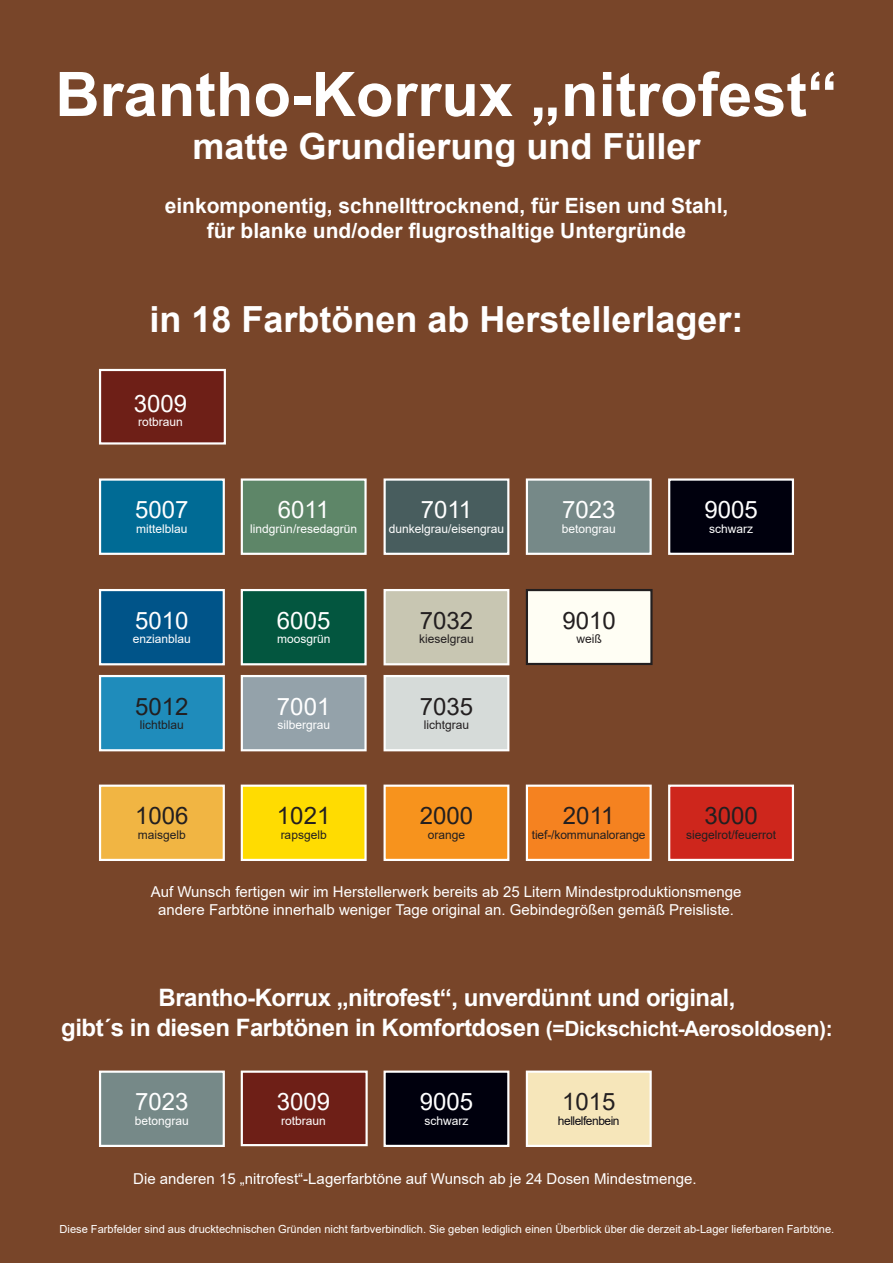
<style>
.page{position:relative;width:893px;height:1263px;background:#784529}
.page>*{position:absolute;margin:0;border:0;box-sizing:border-box;transform-origin:0 0}
.t1{font:700 61.5px "Arial";color:#fff}
.t2{font:700 36px "Arial";color:#fff}
.t3{font:700 24px/30px "Arial";letter-spacing:-.02em;color:#fff;text-align:center}
.t4{font:24px "Arial";color:#fff}
.t5{font:24px "Arial";color:#231f20}
.t6{font:700 21px/25.2px "Arial";color:#fff;text-align:center}
.t7{font:15px/18px "Arial";color:#fff;text-align:center}
.t8{font:12px "Arial";color:#fff}
.t9{font:12px "Arial";color:#231f20}
.t10{font:12px "Arial";letter-spacing:-.04em;color:#0e0c14}
.t11{font:11.1px "Arial";color:#fff}
.s1{font-size:21px}
</style>
<div class="page">
<div style="left:100px;top:786px;width:124px;height:74px;background:#f1b543"></div>
<div style="left:99px;top:784px;width:126px;height:77px;border:2px solid #fff"></div>
<div style="left:242px;top:786px;width:124px;height:74px;background:#ffdc01"></div>
<div style="left:241px;top:784px;width:126px;height:77px;border:2px solid #fff"></div>
<div style="left:669px;top:786px;width:124px;height:74px;background:#ce261c"></div>
<div style="left:668px;top:784px;width:126px;height:77px;border:2px solid #fff"></div>
<div style="left:527px;top:786px;width:124px;height:74px;background:#f58220"></div>
<div style="left:526px;top:784px;width:126px;height:77px;border:2px solid #fff"></div>
<div style="left:100px;top:590px;width:124px;height:74px;background:#005489"></div>
<div style="left:99px;top:589px;width:126px;height:76px;border:2px solid #fff"></div>
<div style="left:100px;top:480px;width:124px;height:74px;background:#006b95"></div>
<div style="left:99px;top:478px;width:126px;height:77px;border:2px solid #fff"></div>
<div style="left:242px;top:480px;width:124px;height:74px;background:#5e8668"></div>
<div style="left:241px;top:478px;width:126px;height:77px;border:2px solid #fff"></div>
<div style="left:242px;top:590px;width:124px;height:74px;background:#03563f"></div>
<div style="left:241px;top:589px;width:126px;height:76px;border:2px solid #fff"></div>
<div style="left:527px;top:480px;width:124px;height:74px;background:#768988"></div>
<div style="left:526px;top:478px;width:126px;height:77px;border:2px solid #fff"></div>
<div style="left:385px;top:480px;width:123px;height:74px;background:#485d5e"></div>
<div style="left:384px;top:478px;width:125px;height:77px;border:2px solid #fff"></div>
<div style="left:527px;top:590px;width:124px;height:74px;background:#fffef4"></div>
<div style="left:526px;top:589px;width:127px;height:76px;border:2px solid #231f20"></div>
<div style="left:385px;top:786px;width:123px;height:74px;background:#f7931d"></div>
<div style="left:384px;top:784px;width:125px;height:77px;border:2px solid #fff"></div>
<div style="left:100px;top:676px;width:124px;height:74px;background:#1f8cbb"></div>
<div style="left:99px;top:675px;width:126px;height:76px;border:2px solid #fff"></div>
<div style="left:385px;top:590px;width:123px;height:74px;background:#c8c6b2"></div>
<div style="left:384px;top:589px;width:125px;height:76px;border:2px solid #fff"></div>
<div style="left:242px;top:676px;width:124px;height:74px;background:#94a2aa"></div>
<div style="left:241px;top:675px;width:126px;height:76px;border:2px solid #fff"></div>
<div style="left:385px;top:676px;width:123px;height:74px;background:#d6dbd9"></div>
<div style="left:384px;top:675px;width:125px;height:76px;border:2px solid #fff"></div>
<div style="left:669px;top:480px;width:124px;height:74px;background:#00000d"></div>
<div style="left:668px;top:478px;width:126px;height:77px;border:2px solid #fff"></div>
<div style="left:99px;top:369px;width:127px;height:76px;border:2px solid #fff"></div>
<div style="left:241px;top:1070px;width:127px;height:76px;border:2px solid #fff"></div>
<div style="left:100px;top:1072px;width:124px;height:74px;background:#768988"></div>
<div style="left:99px;top:1070px;width:126px;height:77px;border:2px solid #fff"></div>
<div style="left:385px;top:1072px;width:123px;height:74px;background:#00000d"></div>
<div style="left:384px;top:1070px;width:125px;height:77px;border:2px solid #fff"></div>
<div style="left:527px;top:1072px;width:124px;height:74px;background:#f6e6ba"></div>
<div style="left:526px;top:1070px;width:126px;height:77px;border:2px solid #fff"></div>
<h1 class="t1" style="left:55px;top:51px;width:784px">Brantho-Korrux „nitrofest“</h1>
<h2 class="t2" style="left:192px;top:121px;width:510px">matte Grundierung und Füller</h2>
<h3 class="t6" style="left:165px;top:193px;width:565px">einkomponentig, schnellttrocknend, für Eisen und Stahl, für blanke und/oder flugrosthaltige Untergründe</h3>
<h2 class="t2" style="left:149px;top:293px;width:596px">in 18 Farbtönen ab Herstellerlager:</h2>
<h3 class="t4" style="left:134px;top:387px;width:55px">3009</h3>
<p class="t8" style="left:138px;top:414px;width:46px">rotbraun</p>
<h3 class="t4" style="left:135px;top:493px;width:55px">5007</h3>
<p class="t8" style="left:136px;top:520px;width:53px">mittelblau</p>
<h3 class="t4" style="left:278px;top:493px;width:53px">6011</h3>
<p class="t8" style="left:250px;top:520px;width:108px">lindgrün/resedagrün</p>
<h3 class="t4" style="left:421px;top:493px;width:53px">7011</h3>
<p class="t8" style="left:389px;top:520px;width:117px">dunkelgrau/eisengrau</p>
<h3 class="t4" style="left:562px;top:493px;width:55px">7023</h3>
<p class="t8" style="left:562px;top:520px;width:56px">betongrau</p>
<h3 class="t4" style="left:704px;top:493px;width:55px">9005</h3>
<p class="t8" style="left:709px;top:520px;width:46px">schwarz</p>
<h3 class="t4" style="left:135px;top:604px;width:55px">5010</h3>
<p class="t8" style="left:133px;top:631px;width:60px">enzianblau</p>
<h3 class="t4" style="left:277px;top:604px;width:55px">6005</h3>
<p class="t8" style="left:277px;top:631px;width:55px">moosgrün</p>
<h3 class="t5" style="left:420px;top:604px;width:55px">7032</h3>
<p class="t9" style="left:419px;top:631px;width:56px">kieselgrau</p>
<h3 class="t5" style="left:562px;top:604px;width:55px">9010</h3>
<p class="t9" style="left:576px;top:630px;width:27px">weiß</p>
<h3 class="t5" style="left:135px;top:690px;width:55px">5012</h3>
<p class="t9" style="left:140px;top:717px;width:46px">lichtblau</p>
<h3 class="t4" style="left:277px;top:690px;width:55px">7001</h3>
<p class="t8" style="left:277px;top:717px;width:54px">silbergrau</p>
<h3 class="t5" style="left:420px;top:690px;width:55px">7035</h3>
<p class="t9" style="left:424px;top:717px;width:47px">lichtgrau</p>
<h3 class="t5" style="left:135px;top:799px;width:55px">1006</h3>
<p class="t9" style="left:138px;top:826px;width:50px">maisgelb</p>
<h3 class="t5" style="left:277px;top:799px;width:55px">1021</h3>
<p class="t9" style="left:281px;top:826px;width:48px">rapsgelb</p>
<h3 class="t5" style="left:420px;top:799px;width:55px">2000</h3>
<p class="t9" style="left:428px;top:826px;width:39px">orange</p>
<h3 class="t5" style="left:563px;top:799px;width:53px">2011</h3>
<p class="t9" style="left:532px;top:826px;width:115px">tief-/kommunalorange</p>
<h3 class="t5" style="left:704px;top:799px;width:55px">3000</h3>
<p class="t9" style="left:686px;top:826px;width:92px">siegelrot/feuerrot</p>
<p class="t7" style="left:151px;top:882px;width:592px">Auf Wunsch fertigen wir im Herstellerwerk bereits ab 25 Litern Mindestproduktionsmenge andere Farbtöne innerhalb weniger Tage original an. Gebindegrößen gemäß Preisliste.</p>
<h3 class="t3" style="left:61px;top:983px;width:773px">Brantho-Korrux „nitrofest“, unverdünnt und original,<br>gibt´s in diesen Farbtönen in Komfortdosen <span class="s1">(=Dickschicht-Aerosoldosen):</span></h3>
<h3 class="t4" style="left:135px;top:1085px;width:55px">7023</h3>
<p class="t8" style="left:135px;top:1112px;width:56px">betongrau</p>
<h3 class="t4" style="left:277px;top:1085px;width:55px">3009</h3>
<p class="t8" style="left:281px;top:1112px;width:46px">rotbraun</p>
<h3 class="t4" style="left:420px;top:1085px;width:55px">9005</h3>
<p class="t8" style="left:424px;top:1112px;width:46px">schwarz</p>
<h3 class="t5" style="left:562px;top:1085px;width:55px">1015</h3>
<p class="t10" style="left:558px;top:1112px;width:63px">hellelfenbein</p>
<p class="t7" style="left:133px;top:1169px;width:565px">Die anderen 15 „nitrofest“-Lagerfarbtöne auf Wunsch ab je 24 Dosen Mindestmenge.</p>
<p class="t11" style="left:60px;top:1221px;width:776px">Diese Farbfelder sind aus drucktechnischen Gründen nicht farbverbindlich. Sie geben lediglich einen Überblick über die derzeit ab-Lager lieferbaren Farbtöne.</p>
</div>
